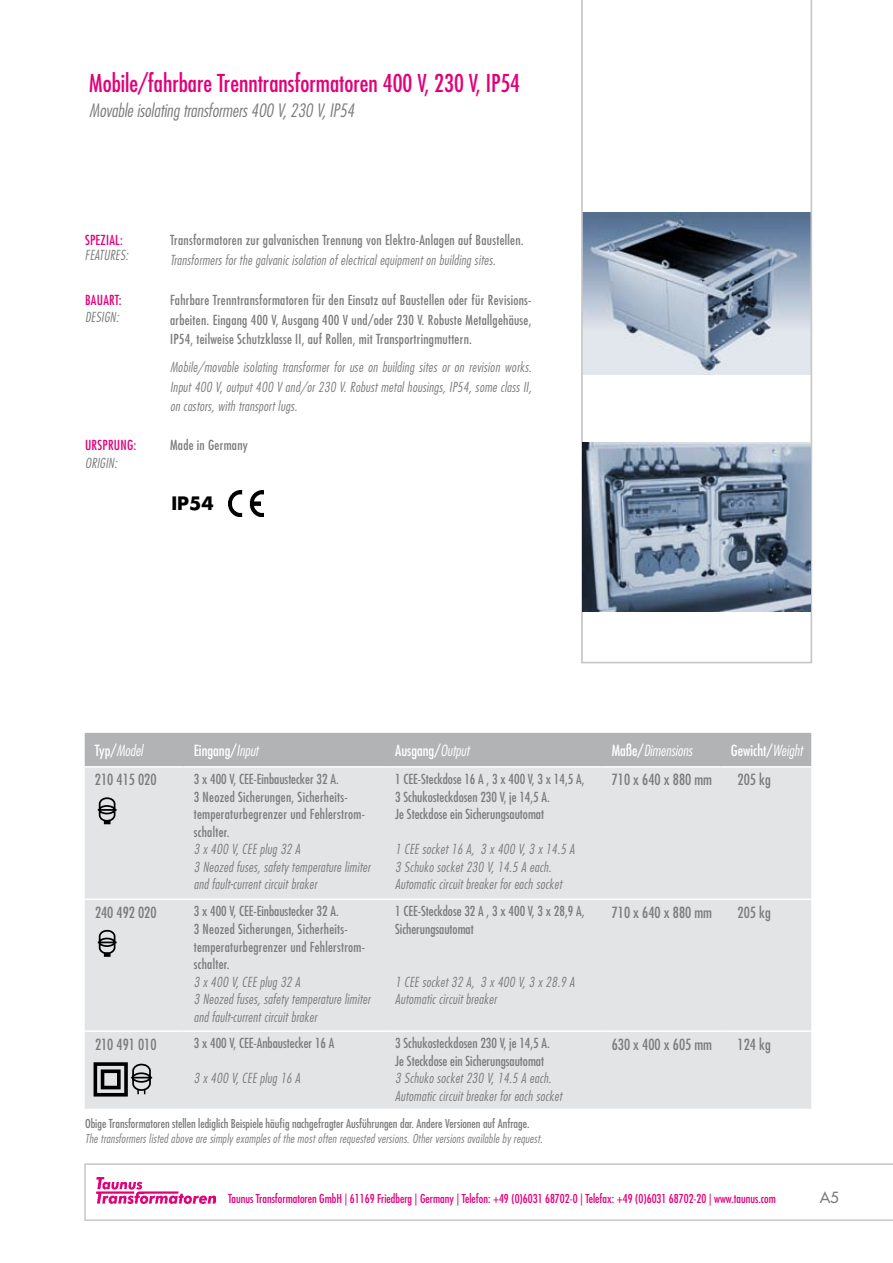
<style>
.page{position:relative;width:893px;height:1263px;background:#fff}
.page>*{position:absolute;margin:0;border:0;box-sizing:border-box;transform-origin:0 0}
.t1{font:condensed 24px "Futura Std";color:#e2007a}
.t2{font:italic 300 condensed 18px "Futura Std";color:#7b7c7e}
.t3{font:700 18px "Futura Std";color:#000}
.t4{font:condensed 15px "Futura Std";color:#7b7c7e}
.t5{font:condensed 15px "Futura Std";color:#fff}
.t6{font:italic 300 condensed 15px "Futura Std";color:#fff}
.t7{font:500 15px "Futura Std";color:#7b7c7e}
.t8{font:italic 300 condensed 13.5px/17.5px "Futura Std";letter-spacing:.02em;color:#7b7c7e}
.t9{font:condensed 13.5px/17.5px "Futura Std";letter-spacing:.02em;color:#7b7c7e}
.t10{font:condensed 13.5px/17.5px "Futura Std";color:#7b7c7e}
.t11{font:condensed 13.5px "Futura Std";letter-spacing:.02em;color:#e2007a}
.t12{font:condensed 12px "Futura Std";color:#e2007a}
.t13{font:italic 300 condensed 12px "Futura Std";letter-spacing:.02em;color:#7b7c7e}
.t14{font:condensed 12px "Futura Std";color:#7b7c7e}
.s1{font-weight:400;font-style:normal}
.s2{font-weight:300;font-style:italic}
</style>
<div class="page">
<svg style="left:84px;top:1163px;width:809px;height:58px"></svg>
<img style="left:96px;top:1178px;width:120px;height:25px">
<svg style="left:581px;top:0;width:231px;height:663px"></svg>
<img style="left:583px;top:443px;width:228px;height:168px">
<img style="left:229px;top:490px;width:35px;height:27px">
<div style="left:85px;top:733px;width:726px;height:33px;background:#b1b3b4"></div>
<div style="left:85px;top:768px;width:726px;height:341px;background:#e3e4e5"></div>
<hr style="left:85px;top:898px;width:98px;height:2px;background:#fff">
<hr style="left:183px;top:898px;width:202px;height:2px;background:#fff">
<hr style="left:385px;top:898px;width:216px;height:2px;background:#fff">
<hr style="left:601px;top:898px;width:120px;height:2px;background:#fff">
<hr style="left:721px;top:898px;width:90px;height:2px;background:#fff">
<hr style="left:85px;top:1030px;width:98px;height:2px;background:#fff">
<hr style="left:183px;top:1030px;width:202px;height:2px;background:#fff">
<hr style="left:385px;top:1030px;width:216px;height:2px;background:#fff">
<hr style="left:601px;top:1030px;width:120px;height:2px;background:#fff">
<hr style="left:721px;top:1030px;width:90px;height:2px;background:#fff">
<svg style="left:98px;top:796px;width:19px;height:28px"></svg>
<svg style="left:94px;top:1062px;width:58px;height:34px;background:#7f7f80"></svg>
<svg style="left:98px;top:929px;width:19px;height:28px"></svg>
<h1 class="t1" style="left:89px;top:69px;width:432px">Mobile/fahrbare Trenntransformatoren 400 V, 230 V, IP54</h1>
<h2 class="t2" style="left:89px;top:100px;width:267px">Movable isolating transformers 400 V, 230 V, IP54</h2>
<p class="t11" style="left:85px;top:232px;width:39px">SPEZIAL:</p>
<p class="t9" style="left:170px;top:231px;width:355px">Transformatoren zur galvanischen Trennung von Elektro-Anlagen auf Baustellen.</p>
<p class="t8" style="left:170px;top:251px;width:327px">Transformers for the galvanic isolation of electrical equipment on building sites.</p>
<p class="t11" style="left:85px;top:292px;width:38px">BAUART:</p>
<p class="t9" style="left:170px;top:290px;width:363px;line-height:19.5px;text-align:justify">Fahrbare Trenntransformatoren für den Einsatz auf Baustellen oder für Revisions&shy;arbeiten. Eingang 400 V, Ausgang 400 V und/oder 230 V. Robuste Metallgehäuse, IP54, teilweise Schutzklasse II, auf Rollen, mit Transportringmuttern.</p>
<p class="t8" style="left:170px;top:358px;width:363px;line-height:19.5px;text-align:justify">Mobile/movable isolating transformer for use on building sites or on revision works.<br>Input 400 V, output 400 V and/or 230 V. Robust metal housings, IP54, some class II, on castors, with transport lugs.</p>
<p class="t11" style="left:85px;top:437px;width:53px">URSPRUNG:</p>
<p class="t9" style="left:170px;top:436px;width:79px">Made in Germany</p>
<p class="t8" style="left:85px;top:247px;width:45px">FEATURES:</p>
<p class="t8" style="left:85px;top:309px;width:35px">DESIGN:</p>
<p class="t8" style="left:85px;top:454px;width:34px">ORIGIN:</p>
<h2 class="t3" style="left:171px;top:491px;width:44px">IP54</h2>
<p class="t6" style="left:95px;top:742px;width:49px"><span class="s1">Typ/</span>Model</p>
<p class="t5" style="left:194px;top:741px;width:66px">Eingang/<span class="s2">Input</span></p>
<p class="t5" style="left:395px;top:741px;width:75px">Ausgang/<span class="s2">Output</span></p>
<p class="t6" style="left:612px;top:742px;width:82px"><span class="s1">Maße/</span>Dimensions</p>
<p class="t5" style="left:731px;top:741px;width:73px">Gewicht/<span class="s2">Weight</span></p>
<p class="t4" style="left:95px;top:771px;width:63px">210 415 020</p>
<p class="t9" style="left:194px;top:770px;width:172px">3 x 400 V, CEE-Einbaustecker 32 A.<br>3 Neozed Sicherungen, Sicherheits&shy;temperaturbegrenzer und Fehlerstrom&shy;schalter.</p>
<p class="t8" style="left:194px;top:841px;width:178px">3 x 400 V, CEE plug 32 A<br>3 Neozed fuses, safety temperature limiter and fault-current circuit braker</p>
<p class="t4" style="left:612px;top:771px;width:102px">710 x 640 x 880 mm</p>
<p class="t4" style="left:738px;top:771px;width:35px">205 kg</p>
<p class="t10" style="left:395px;top:770px;width:191px">1 CEE-Steckdose 16 A , 3 x 400 V, 3 x 14,5 A,<br>3 Schukosteckdosen 230 V, je 14,5 A.<br>Je Steckdose ein Sicherungsautomat</p>
<p class="t8" style="left:395px;top:841px;width:181px">1 CEE socket 16 A, 3 x 400 V, 3 x 14.5 A<br>3 Schuko socket 230 V, 14.5 A each.<br>Automatic circuit breaker for each socket</p>
<p class="t4" style="left:95px;top:903px;width:63px">240 492 020</p>
<p class="t9" style="left:194px;top:902px;width:172px">3 x 400 V, CEE-Einbaustecker 32 A.<br>3 Neozed Sicherungen, Sicherheits&shy;temperaturbegrenzer und Fehlerstrom&shy;schalter.</p>
<p class="t8" style="left:194px;top:973px;width:178px">3 x 400 V, CEE plug 32 A<br>3 Neozed fuses, safety temperature limiter and fault-current circuit braker</p>
<p class="t4" style="left:95px;top:1035px;width:63px">210 491 010</p>
<p class="t10" style="left:194px;top:1034px;width:142px">3 x 400 V, CEE-Anbaustecker 16 A</p>
<p class="t8" style="left:194px;top:1070px;width:108px">3 x 400 V, CEE plug 16 A</p>
<p class="t10" style="left:395px;top:902px;width:191px">1 CEE-Steckdose 32 A , 3 x 400 V, 3 x 28,9 A,<br>Sicherungsautomat</p>
<p class="t8" style="left:395px;top:973px;width:181px">1 CEE socket 32 A, 3 x 400 V, 3 x 28.9 A<br>Automatic circuit breaker</p>
<p class="t10" style="left:395px;top:1034px;width:156px">3 Schukosteckdosen 230 V, je 14,5 A.<br>Je Steckdose ein Sicherungsautomat</p>
<p class="t8" style="left:395px;top:1070px;width:168px">3 Schuko socket 230 V, 14.5 A each.<br>Automatic circuit breaker for each socket</p>
<p class="t14" style="left:85px;top:1116px;width:446px">Obige Transformatoren stellen lediglich Beispiele häufig nachgefragter Ausführungen dar. Andere Versionen auf Anfrage.</p>
<p class="t13" style="left:85px;top:1131px;width:459px">The transformers listed above are simply examples of the most often requested versions. Other versions available by request.</p>
<p class="t4" style="left:612px;top:903px;width:102px">710 x 640 x 880 mm</p>
<p class="t4" style="left:738px;top:903px;width:35px">205 kg</p>
<p class="t4" style="left:612px;top:1035px;width:102px">630 x 400 x 605 mm</p>
<p class="t4" style="left:738px;top:1035px;width:35px">124 kg</p>
<p class="t12" style="left:228px;top:1191px;width:549px">Taunus Transformatoren GmbH | 61169 Friedberg | Germany | Telefon: +49 (0)6031 68702-0 | Telefax: +49 (0)6031 68702-20 | www.taunus.com</p>
<p class="t7" style="left:820px;top:1188px;width:21px">A5</p>
</div>
